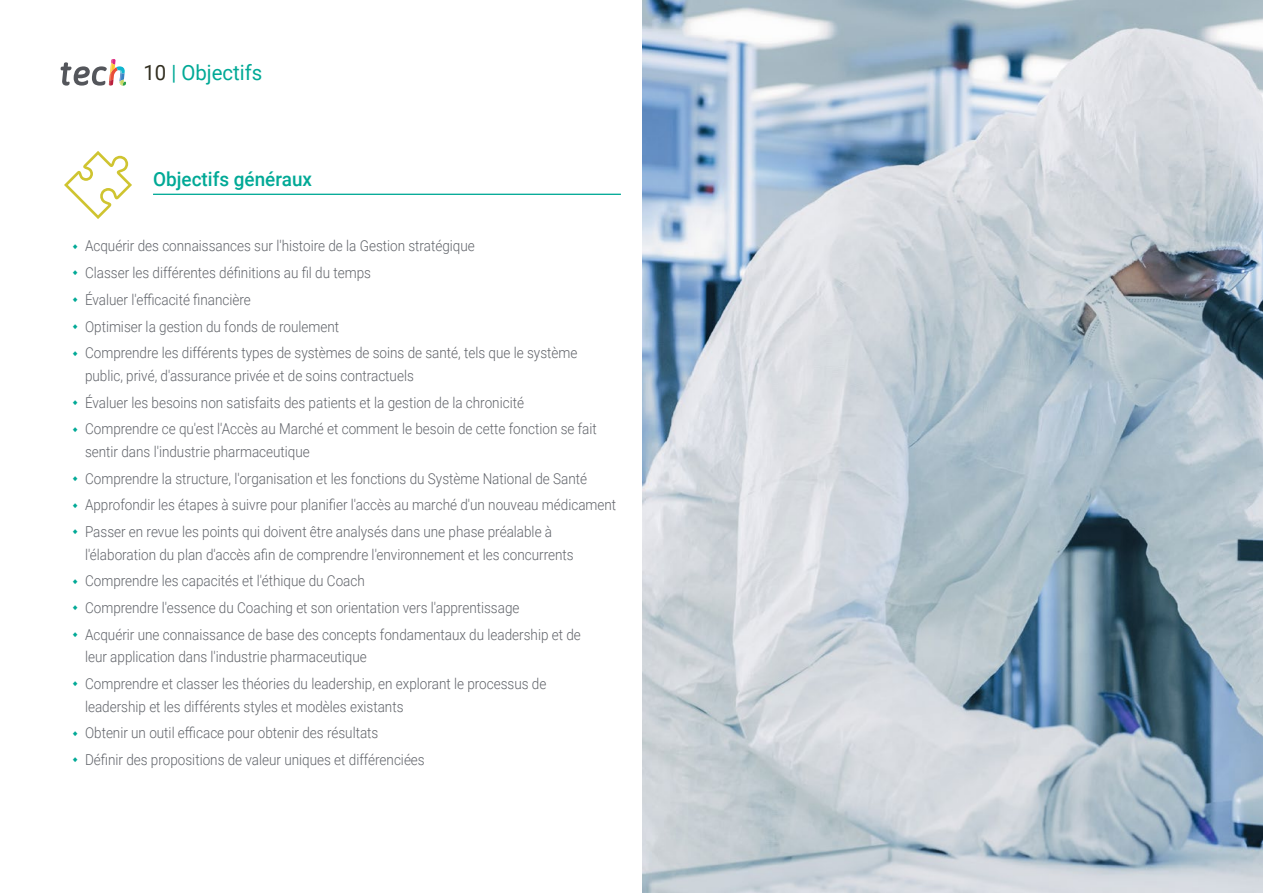
<style>
.page{position:relative;width:1263px;height:893px;background:#fff}
.page>*{position:absolute;margin:0;border:0;box-sizing:border-box;transform-origin:0 0}
.t1{font:21px "Roboto";color:#00a996}
.t2{font:500 19.5px "Roboto";color:#00a996}
.t3{font:300 15px/26.7px "Roboto";color:#61646a;scale:.9 1}
.s1{color:#312e20}
</style>
<div class="page">
<hr style="left:153px;top:194px;width:468px;height:1px;background:#00a996">
<svg style="left:64px;top:151px;width:68px;height:68px"></svg>
<img style="left:642px;top:0;width:621px;height:893px">
<svg style="left:61px;top:59px;width:65px;height:27px"></svg>
<h1 class="t1" style="left:144px;top:57px;width:120px"><span class="s1">10</span> | Objectifs</h1>
<h2 class="t2" style="left:153px;top:165px;width:160px">Objectifs généraux</h2>
<p class="t3" style="left:85px;top:232px;width:549px">Acquérir des connaissances sur l'histoire de la Gestion stratégique<br>Classer les différentes définitions au fil du temps<br>Évaluer l'efficacité financière<br>Optimiser la gestion du fonds de roulement<br>Comprendre les différents types de systèmes de soins de santé, tels que le système</p>
<p class="t3" style="left:85px;top:362px;width:570px">public, privé, d'assurance privée et de soins contractuels<br>Évaluer les besoins non satisfaits des patients et la gestion de la chronicité<br>Comprendre ce qu'est l'Accès au Marché et comment le besoin de cette fonction se fait</p>
<p class="t3" style="left:85px;top:438px;width:592px">sentir dans l'industrie pharmaceutique<br>Comprendre la structure, l'organisation et les fonctions du Système National de Santé Approfondir les étapes à suivre pour planifier l'accès au marché d'un nouveau médicament Passer en revue les points qui doivent être analysés dans une phase préalable à</p>
<p class="t3" style="left:85px;top:540px;width:552px">l'élaboration du plan d'accès afin de comprendre l'environnement et les concurrents Comprendre les capacités et l'éthique du Coach<br>Comprendre l'essence du Coaching et son orientation vers l'apprentissage<br>Acquérir une connaissance de base des concepts fondamentaux du leadership et de</p>
<p class="t3" style="left:85px;top:643px;width:514px">leur application dans l'industrie pharmaceutique<br>Comprendre et classer les théories du leadership, en explorant le processus de</p>
<p class="t3" style="left:85px;top:692px;width:379px">leadership et les différents styles et modèles existants<br>Obtenir un outil efficace pour obtenir des résultats<br>Définir des propositions de valeur uniques et différenciées</p>
</div>
